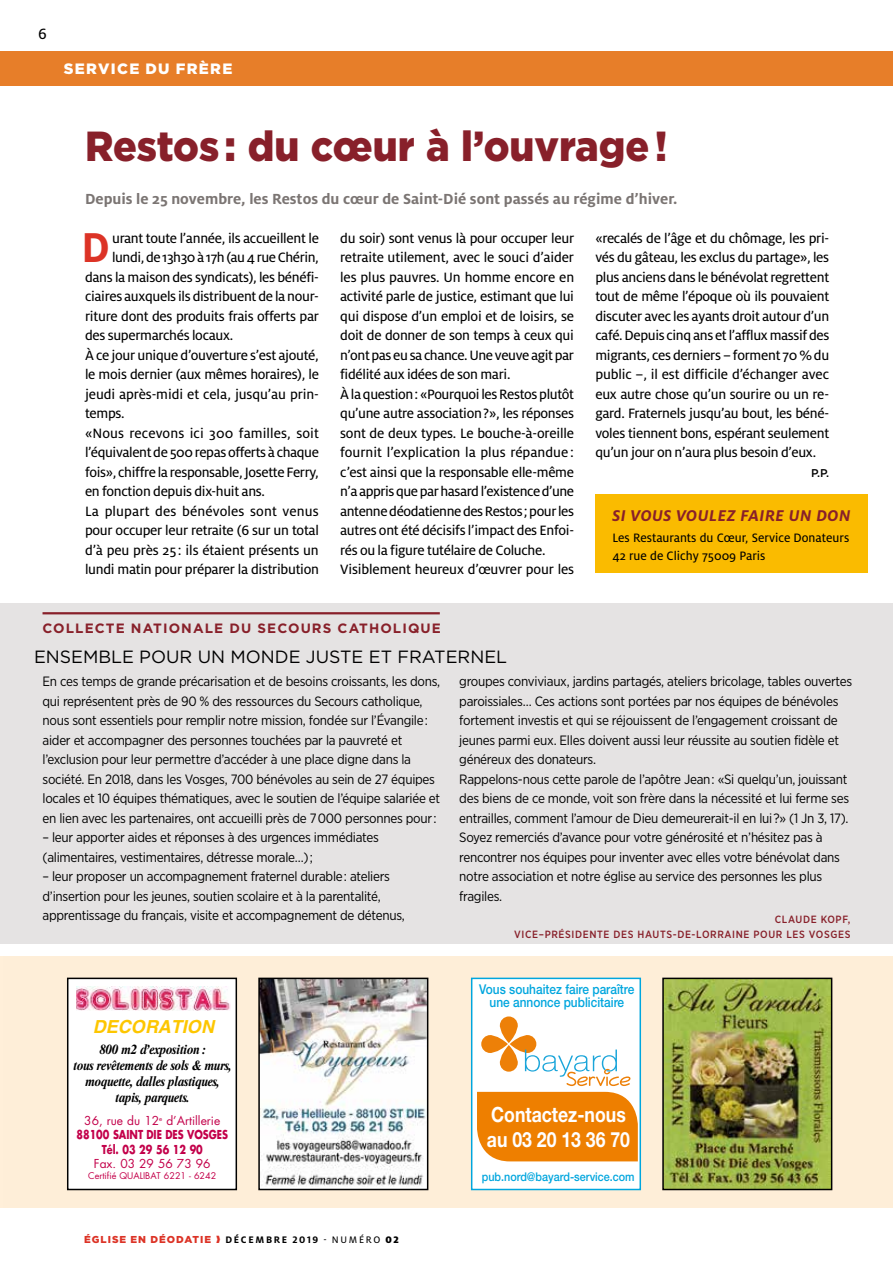
<style>
.page{position:relative;width:893px;height:1263px;background:#fff}
.page>*{position:absolute;margin:0;border:0;box-sizing:border-box;transform-origin:0 0}
.t1{font:700 46.35px "Milo OT";color:#dc3326;scale:.95 1}
.t2{font:900 42px "Gotham";color:#88202a;scale:.94 1}
.t3{font:700 21px/25.2px "Helvetica Neue";color:#fff;scale:.84 1}
.t4{font:italic 700 18px "Helvetica";color:#fdc600}
.t5{font:17.7px "Gotham";color:#000}
.t6{font:italic 700 17.25px "Milo OT";letter-spacing:.03em;color:#88202a}
.t7{font:16.5px "Milo OT Text";color:#000}
.t8{font:700 16.2px "Milo OT";color:#7b7573}
.t9{font:15px/19.5px "Milo OT Text";letter-spacing:-.02em;color:#000}
.t10{font:15px "Milo OT Text";letter-spacing:.005em;color:#000}
.t11{font:15px "Milo OT Text";letter-spacing:.01em;color:#000}
.t12{font:900 15px "Gotham";letter-spacing:.09em;color:#fff}
.t13{font:13.5px/19.5px "Gotham Narrow";letter-spacing:-.02em;color:#000}
.t14{font:italic 700 13.5px/16.2px "Times Ten";letter-spacing:-.035em;color:#000;text-align:center;scale:.88 1}
.t15{font:13.5px/17.2px "Milo OT Text";color:#000}
.t16{font:500 13.5px/13.5px "Helvetica Neue CE";color:#00a6de;text-align:center;scale:.88 1}
.t17{font:700 13.5px "Gotham";letter-spacing:.08em;color:#88202a}
.t18{font:700 12px/14.4px "Futura";color:#c3004a;text-align:center;scale:.8 1}
.t19{font:500 12px "Helvetica Neue";color:#00a6de;scale:.9 1}
.t20{font:12px "Futura";color:#c3004a}
.t21{font:500 11.25px "Gotham";color:#000}
.t22{font:500 10.5px/15px "Gotham Narrow";letter-spacing:.06em;color:#88202a;text-align:right}
.t23{font:900 10.05px "Gotham";letter-spacing:.1em;color:#dc3326}
.t24{font:9px "Futura";color:#c3004a}
.s1{font-weight:400}
.s2{font-family:"Milo OT";font-weight:700;font-size:10.5px;color:#000}
.s3{font-family:"Milo OT Text";font-weight:400;font-size:10.5px;color:#000}
.s4{font-family:"Milo OT";font-size:10.5px;color:#000}
</style>
<div class="page">
<div style="left:0;top:51px;width:893px;height:34px;background:#e77e29"></div>
<div style="left:0;top:603px;width:893px;height:340px;background:#e5e3e3"></div>
<div style="left:595px;top:494px;width:272px;height:78px;background:#fabb00"></div>
<hr style="left:43px;top:612px;width:397px;height:2px;background:#88202a">
<div style="left:3px;top:956px;width:890px;height:252px;background:#feeed8"></div>
<div style="left:68px;top:978px;width:168px;height:211px;background:#fff"></div>
<div style="left:67px;top:978px;width:170px;height:212px;border:2px solid #000"></div>
<img style="left:78px;top:986px;width:151px;height:23px">
<div style="left:75px;top:983px;width:157px;height:29px;border:2px solid #fff"></div>
<img style="left:261px;top:981px;width:164px;height:206px">
<div style="left:258px;top:978px;width:170px;height:212px;border:2px solid #000"></div>
<img style="left:665px;top:981px;width:164px;height:206px">
<div style="left:662px;top:978px;width:170px;height:212px;border:2px solid #000"></div>
<div style="left:472px;top:978px;width:168px;height:211px;background:#fff"></div>
<div style="left:471px;top:978px;width:170px;height:212px;border:2px solid #00a6de"></div>
<div style="left:499px;top:1016px;width:19px;height:27px;background:#ed8008;border-radius:9px"></div>
<div style="left:499px;top:1045px;width:19px;height:27px;background:#ed8008;border-radius:9px"></div>
<svg style="left:481px;top:1035px;width:27px;height:18px"></svg>
<svg style="left:510px;top:1035px;width:26px;height:18px"></svg>
<svg style="left:525px;top:1049px;width:105px;height:37px"></svg>
<div style="left:477px;top:1092px;width:161px;height:69px;background:#ee7f00"></div>
<p class="t7" style="left:38px;top:24px;width:10px">6</p>
<p class="t12" style="left:64px;top:58px;width:170px">SERVICE DU FRÈRE</p>
<h2 class="t2" style="left:85px;top:117px;width:621px">Restos : du cœur à l’ouvrage !</h2>
<p class="t8" style="left:85px;top:190px;width:594px">Depuis le 25 novembre, les Restos du cœur de Saint-Dié sont passés au régime d’hiver.</p>
<h1 class="t1" style="left:82px;top:222px;width:31px">D</h1>
<p class="t9" style="left:112px;top:228px;width:208px">urant toute l’année, ils accueillent le</p>
<p class="t9" style="left:340px;top:228px;width:235px">du soir) sont venus là pour occuper leur retraite utilement, avec le souci d’aider les plus pauvres. Un homme encore en activité parle de justice, estimant que lui qui dispose d’un emploi et de loisirs, se doit de donner de son temps à ceux qui n’ont pas eu sa chance. Une veuve agit par fidélité aux idées de son mari.<br>À la question: «Pourquoi les Restos plutôt qu’une autre association?», les réponses sont de deux types. Le bouche-à-oreille fournit l’explication la plus répandue : c’est ainsi que la responsable elle-même n’a appris que par hasard l’existence d’une antenne déodatienne des Restos; pour les autres ont été décisifs l’impact des Enfoi&shy;rés ou la figure tutélaire de Coluche.<br>Visiblement heureux d’œuvrer pour les</p>
<p class="t9" style="left:595px;top:228px;width:236px;text-align:justify">«recalés de l’âge et du chômage, les pri&shy;vés du gâteau, les exclus du partage», les plus anciens dans le bénévolat regrettent tout de même l’époque où ils pouvaient discuter avec les ayants droit autour d’un café. Depuis cinq ans et l’afflux massif des migrants, ces derniers – forment 70 % du public –, il est difficile d’échanger avec eux autre chose qu’un sourire ou un re&shy;gard. Fraternels jusqu’au bout, les béné&shy;voles tiennent bons, espérant seulement qu’un jour on n’aura plus besoin d’eux.</p>
<p class="t9" style="left:112px;top:248px;width:208px">lundi, de 13h30 à 17h (au 4 rue Chérin,</p>
<p class="t9" style="left:85px;top:267px;width:235px">dans la maison des syndicats), les bénéfi-</p>
<p class="t9" style="left:85px;top:287px;width:235px">ciaires auxquels ils distribuent de la nour-</p>
<p class="t9" style="left:85px;top:306px;width:235px">riture dont des produits frais offerts par</p>
<p class="t9" style="left:85px;top:326px;width:150px">des supermarchés locaux.</p>
<p class="t9" style="left:85px;top:345px;width:235px">À ce jour unique d’ouverture s’est ajouté,</p>
<p class="t9" style="left:85px;top:365px;width:235px">le mois dernier (aux mêmes horaires), le</p>
<p class="t9" style="left:85px;top:384px;width:235px">jeudi après-midi et cela, jusqu’au prin-</p>
<p class="t9" style="left:85px;top:404px;width:41px">temps.</p>
<p class="t10" style="left:85px;top:425px;width:235px">«Nous recevons ici 300 familles, soit</p>
<p class="t9" style="left:85px;top:443px;width:235px">l’équivalent de 500 repas offerts à chaque</p>
<p class="t9" style="left:85px;top:462px;width:235px">fois», chiffre la responsable, Josette Ferry,</p>
<p class="t9" style="left:85px;top:482px;width:181px">en fonction depuis dix-huit ans.</p>
<p class="t11" style="left:85px;top:503px;width:235px">La plupart des bénévoles sont venus</p>
<p class="t9" style="left:85px;top:521px;width:235px">pour occuper leur retraite (6 sur un total</p>
<p class="t9" style="left:85px;top:540px;width:235px">d’à peu près 25: ils étaient présents un</p>
<p class="t9" style="left:85px;top:560px;width:235px">lundi matin pour préparer la distribution</p>
<p class="t21" style="left:811px;top:465px;width:20px">P.P.</p>
<p class="t6" style="left:612px;top:506px;width:240px">SI VOUS VOULEZ FAIRE UN DON</p>
<p class="t15" style="left:612px;top:530px;width:238px">Les Restaurants du Cœur, Service Donateurs<br>42 rue de Clichy 75009 Paris</p>
<p class="t17" style="left:43px;top:619px;width:400px">COLLECTE NATIONALE DU SECOURS CATHOLIQUE</p>
<p class="t5" style="left:34px;top:645px;width:475px">ENSEMBLE POUR UN MONDE JUSTE ET FRATERNEL</p>
<p class="t13" style="left:43px;top:672px;width:399px">En ces temps de grande précarisation et de besoins croissants, les dons, qui représentent près de 90 % des ressources du Secours catholique, nous sont essentiels pour remplir notre mission, fondée sur l’Évangile : aider et accompagner des personnes touchées par la pauvreté et l’exclusion pour leur permettre d’accéder à une place digne dans la société. En 2018, dans les Vosges, 700 bénévoles au sein de 27 équipes locales et 10 équipes thématiques, avec le soutien de l’équipe salariée et en lien avec les partenaires, ont accueilli près de 7 000 personnes pour :</p>
<p class="t13" style="left:43px;top:827px;width:338px">– leur apporter aides et réponses à des urgences immédiates (alimentaires, vestimentaires, détresse morale…) ;</p>
<p class="t13" style="left:43px;top:866px;width:364px">– leur proposer un accompagnement fraternel durable : ateliers d’insertion pour les jeunes, soutien scolaire et à la parentalité, apprentissage du français, visite et accompagnement de détenus,</p>
<p class="t13" style="left:459px;top:671px;width:394px">groupes conviviaux, jardins partagés, ateliers bricolage, tables ouvertes paroissiales… Ces actions sont portées par nos équipes de bénévoles fortement investis et qui se réjouissent de l’engagement croissant de jeunes parmi eux. Elles doivent aussi leur réussite au soutien fidèle et généreux des donateurs.<br>Rappelons-nous cette parole de l’apôtre Jean : «Si quelqu’un, jouissant des biens de ce monde, voit son frère dans la nécessité et lui ferme ses entrailles, comment l’amour de Dieu demeurerait-il en lui ?» (1 Jn 3, 17).<br>Soyez remerciés d’avance pour votre générosité et n’hésitez pas à rencontrer nos équipes pour inventer avec elles votre bénévolat dans notre association et notre église au service des personnes les plus fragiles.</p>
<p class="t22" style="left:514px;top:912px;width:338px">CLAUDE KOPF,<br>VICE–PRÉSIDENTE DES HAUTS-DE-LORRAINE POUR LES VOSGES</p>
<p class="t4" style="left:93px;top:1015px;width:122px">DECORATION</p>
<p class="t14" style="left:73px;top:1041px;width:182px">800 m2 d’exposition :<br>tous revêtements de sols &amp; murs, moquette, dalles plastiques, tapis, parquets.</p>
<p class="t18" style="left:76px;top:1113px;width:191px"><span class="s1">36, rue du 12</span><sup>e</sup> <span class="s1">d’Artillerie<br></span>88100 SAINT DIE DES VOSGES<br>Tél. 03 29 56 12 90</p>
<p class="t20" style="left:94px;top:1156px;width:118px">Fax. 03 29 56 73 96</p>
<p class="t24" style="left:88px;top:1170px;width:129px">Certifié QUALIBAT 6221 - 6242</p>
<p class="t23" style="left:84px;top:1232px;width:316px">ÉGLISE EN DÉODATIE → <span class="s2">Décembre 2019</span> <span class="s3">- NUMÉRO</span> <span class="s4">02</span></p>
<p class="t16" style="left:479px;top:982px;width:178px">Vous souhaitez faire paraître une annonce publicitaire</p>
<h3 class="t3" style="left:487px;top:1102px;width:172px">Contactez-nous au 03 20 13 36 70</h3>
<p class="t19" style="left:482px;top:1169px;width:171px">pub.nord@bayard-service.com</p>
</div>
